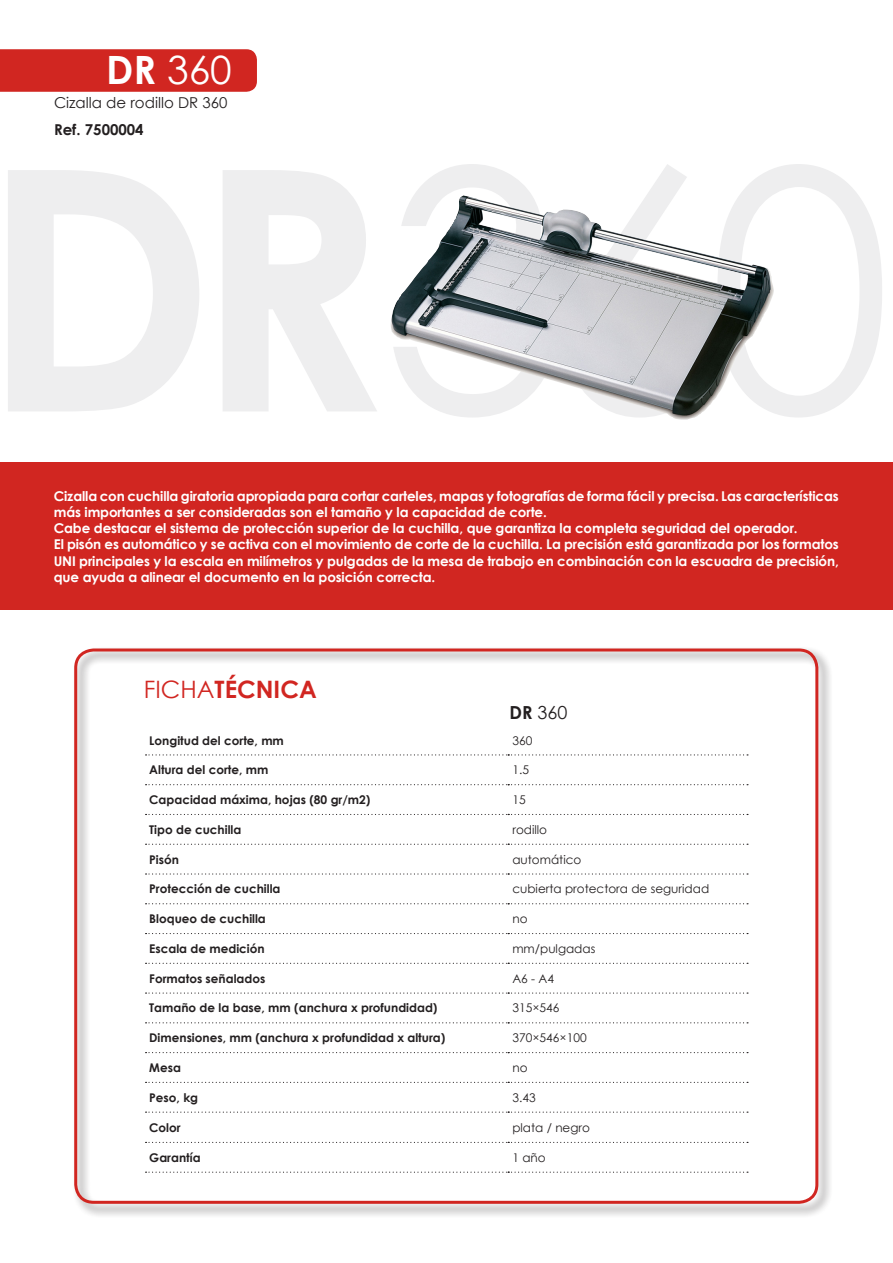
<style>
.page{position:relative;width:893px;height:1263px;background:#fff}
.page>*{position:absolute;margin:0;border:0;box-sizing:border-box;transform-origin:0 0}
.t1{font:39px "Century Gothic";color:#fff}
.t2{font:700 24px "Century Gothic";color:#d12621}
.t3{font:18px "Century Gothic";color:#231f20}
.t4{font:15px "Century Gothic";color:#231f20}
.t5{font:700 15px "Century Gothic";color:#231f20}
.t6{font:700 13.5px/16.2px "Century Gothic";letter-spacing:-.01em;color:#fff}
.Dato_tit{font:700 12px "Century Gothic";color:#231f20}
.Dato_cont{font:12px "Century Gothic";color:#231f20}
.s1{font-weight:700}
.s2{font-weight:400}
</style>
<div class="page">
<div style="left:72px;top:646px;width:760px;height:572px;background:#231f20;opacity:.6"></div>
<div style="left:74px;top:648px;width:744px;height:556px;border:3px solid #d12621;border-radius:18px"></div>
<div style="left:0;top:462px;width:893px;height:148px;background:#d12621"></div>
<img style="left:391px;top:195px;width:383px;height:225px">
<svg style="left:146px;top:754px;width:602px;height:1px"></svg>
<svg style="left:146px;top:784px;width:602px;height:1px"></svg>
<svg style="left:146px;top:814px;width:602px;height:1px"></svg>
<svg style="left:146px;top:844px;width:602px;height:1px"></svg>
<svg style="left:146px;top:873px;width:602px;height:1px"></svg>
<svg style="left:146px;top:903px;width:602px;height:1px"></svg>
<svg style="left:146px;top:933px;width:602px;height:1px"></svg>
<svg style="left:146px;top:963px;width:602px;height:1px"></svg>
<svg style="left:146px;top:992px;width:602px;height:2px"></svg>
<svg style="left:146px;top:1022px;width:602px;height:1px"></svg>
<svg style="left:146px;top:1111px;width:602px;height:2px"></svg>
<svg style="left:146px;top:1142px;width:602px;height:1px"></svg>
<svg style="left:146px;top:1171px;width:602px;height:2px"></svg>
<svg style="left:146px;top:1052px;width:602px;height:1px"></svg>
<svg style="left:146px;top:1082px;width:602px;height:1px"></svg>
<div style="left:0;top:49px;width:257px;height:43px;background:#d12621"></div>
<p class="t1" style="left:106px;top:43px;width:127px"><span class="s1">DR</span> 360</p>
<p class="t4" style="left:54px;top:92px;width:175px">Cizalla de rodillo DR 360</p>
<p class="t5" style="left:54px;top:118px;width:91px">Ref. 7500004</p>
<p class="t6" style="left:54px;top:487px;width:786px">Cizalla con cuchilla giratoria apropiada para cortar carteles, mapas y fotografías de forma fácil y precisa. Las características más importantes a ser consideradas son el tamaño y la capacidad de corte.</p>
<p class="t6" style="left:54px;top:520px;width:745px">Cabe destacar el sistema de protección superior de la cuchilla, que garantiza la completa seguridad del operador.</p>
<p class="t6" style="left:54px;top:536px;width:786px;text-align:justify">El pisón es automático y se activa con el movimiento de corte de la cuchilla. La precisión está garantizada por los formatos UNI principales y la escala en milímetros y pulgadas de la mesa de trabajo en combinación con la escuadra de precisión, que ayuda a alinear el documento en la posición correcta.</p>
<p class="t2" style="left:144px;top:671px;width:174px"><span class="s2">FICHA</span>TÉCNICA</p>
<p class="t3" style="left:510px;top:700px;width:59px"><span class="s1">DR</span> 360</p>
<p class="Dato_tit" style="left:149px;top:731px;width:136px">Longitud del corte, mm</p>
<p class="Dato_cont" style="left:512px;top:732px;width:21px">360</p>
<p class="Dato_tit" style="left:149px;top:761px;width:121px">Altura del corte, mm</p>
<p class="Dato_cont" style="left:512px;top:762px;width:18px">1.5</p>
<p class="Dato_tit" style="left:149px;top:791px;width:223px">Capacidad máxima, hojas (80 gr/m2)</p>
<p class="Dato_cont" style="left:512px;top:791px;width:15px">15</p>
<p class="Dato_tit" style="left:149px;top:820px;width:94px">Tipo de cuchilla</p>
<p class="Dato_cont" style="left:512px;top:821px;width:36px">rodillo</p>
<p class="Dato_tit" style="left:149px;top:850px;width:31px">Pisón</p>
<p class="Dato_cont" style="left:512px;top:851px;width:70px">automático</p>
<p class="Dato_tit" style="left:149px;top:880px;width:133px">Protección de cuchilla</p>
<p class="Dato_cont" style="left:512px;top:881px;width:198px">cubierta protectora de seguridad</p>
<p class="Dato_tit" style="left:149px;top:910px;width:118px">Bloqueo de cuchilla</p>
<p class="Dato_cont" style="left:512px;top:910px;width:17px">no</p>
<p class="Dato_tit" style="left:149px;top:939px;width:117px">Escala de medición</p>
<p class="Dato_cont" style="left:512px;top:940px;width:84px">mm/pulgadas</p>
<p class="Dato_tit" style="left:149px;top:969px;width:118px">Formatos señalados</p>
<p class="Dato_cont" style="left:512px;top:970px;width:43px">A6 - A4</p>
<p class="Dato_tit" style="left:149px;top:999px;width:290px">Tamaño de la base, mm (anchura x profundidad)</p>
<p class="Dato_cont" style="left:512px;top:1000px;width:49px">315×546</p>
<p class="Dato_tit" style="left:149px;top:1029px;width:298px">Dimensiones, mm (anchura x profundidad x altura)</p>
<p class="Dato_cont" style="left:512px;top:1029px;width:76px">370×546×100</p>
<p class="Dato_tit" style="left:149px;top:1058px;width:33px">Mesa</p>
<p class="Dato_cont" style="left:512px;top:1059px;width:17px">no</p>
<p class="Dato_tit" style="left:149px;top:1088px;width:50px">Peso, kg</p>
<p class="Dato_cont" style="left:512px;top:1089px;width:25px">3.43</p>
<p class="Dato_tit" style="left:149px;top:1118px;width:33px">Color</p>
<p class="Dato_cont" style="left:512px;top:1119px;width:79px">plata / negro</p>
<p class="Dato_tit" style="left:149px;top:1148px;width:53px">Garantía</p>
<p class="Dato_cont" style="left:512px;top:1149px;width:35px">1 año</p>
</div>
